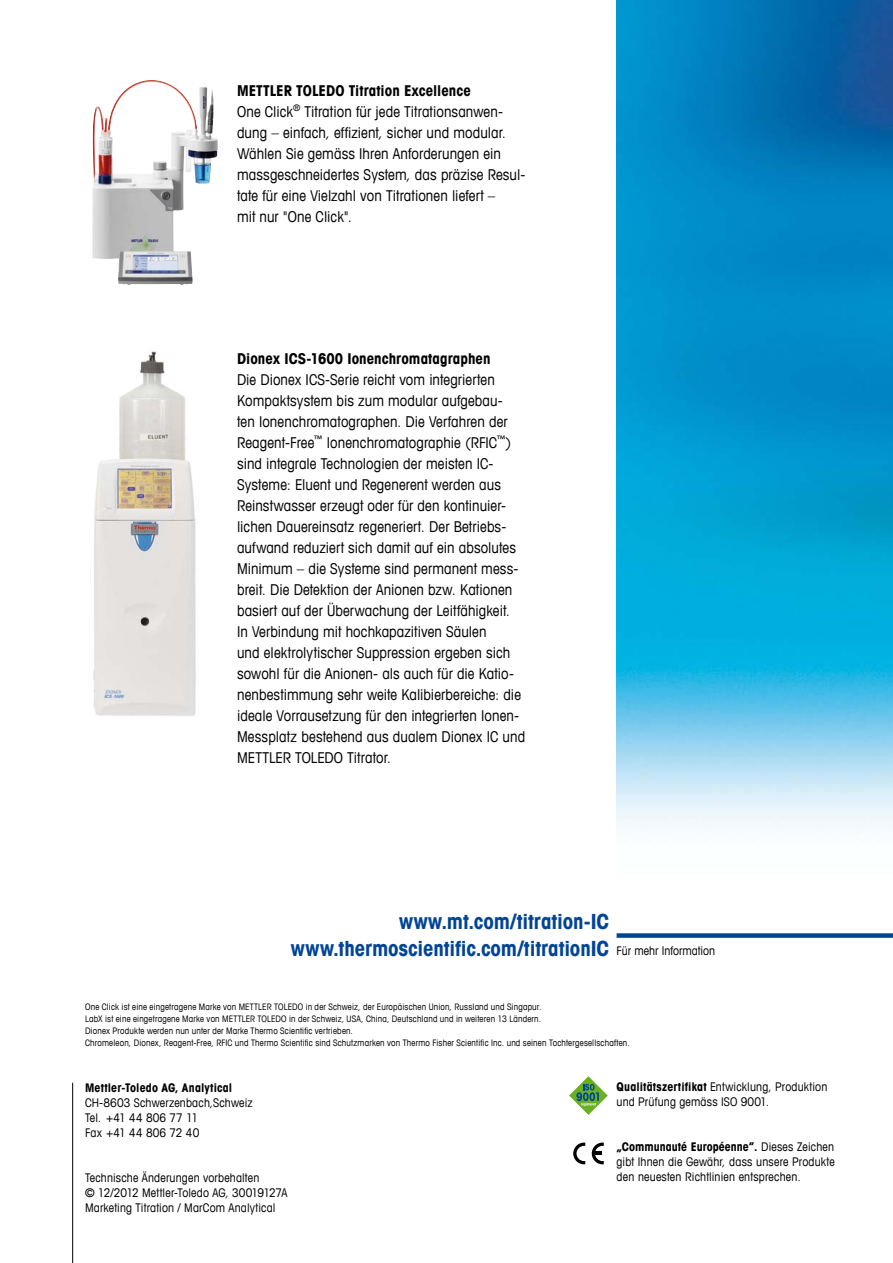
<style>
.page{position:relative;width:893px;height:1263px;background:#fff}
.page>*{position:absolute;margin:0;border:0;box-sizing:border-box;transform-origin:0 0}
.t1{font:700 condensed 21px/27px "Avant Garde Com";letter-spacing:-.005em;color:#004595;text-align:right}
.t2{font:condensed 15px/21px "Avant Garde Com";letter-spacing:.005em;color:#000}
.t3{font:700 condensed 15px "Avant Garde Com";letter-spacing:.005em;color:#000}
.t4{font:condensed 12px/15px "Avant Garde Com";letter-spacing:.015em;color:#000}
.t5{font:700 condensed 12px "Avant Garde Com";letter-spacing:.01em;color:#000}
.t6{font:condensed 9px/12px "Avant Garde Com";letter-spacing:.02em;color:#000}
.s1{font-weight:700}
</style>
<div class="page">
<hr style="left:72px;top:1083px;width:1px;height:180px;background:#000">
<img style="left:617px;top:0;width:276px;height:829px">
<div style="left:617px;top:933px;width:276px;height:5px;background:#004595"></div>
<img style="left:92px;top:80px;width:126px;height:205px">
<svg style="left:569px;top:1076px;width:39px;height:39px"></svg>
<svg style="left:573px;top:1142px;width:12px;height:22px"></svg>
<svg style="left:592px;top:1142px;width:12px;height:22px"></svg>
<img style="left:93px;top:351px;width:103px;height:365px">
<p class="t2" style="left:237px;top:80px;width:290px"><span class="s1">METTLER TOLEDO Titration Excellence<br></span>One Click<sup>®</sup> Titration für jede Titrationsanwen&shy;dung – einfach, effizient, sicher und modular.<br>Wählen Sie gemäss Ihren Anforderungen ein massgeschneidertes System, das präzise Resul&shy;tate für eine Vielzahl von Titrationen liefert –<br>mit nur "One Click".</p>
<p class="t3" style="left:237px;top:349px;width:255px">Dionex ICS-1600 Ionenchromatagraphen</p>
<p class="t2" style="left:237px;top:369px;width:290px">Die Dionex ICS-Serie reicht vom integrierten Kompaktsystem bis zum modular aufgebau-<br>ten Ionenchromatographen. Die Verfahren der Reagent-Free<sup>™</sup> Ionenchromatographie (RFIC<sup>™</sup>) sind integrale Technologien der meisten IC-Systeme: Eluent und Regenerent werden aus Reinstwasser erzeugt oder für den kontinuier&shy;lichen Dauereinsatz regeneriert. Der Betriebs&shy;aufwand reduziert sich damit auf ein absolutes Minimum – die Systeme sind permanent mess&shy;breit. Die Detektion der Anionen bzw. Kationen basiert auf der Überwachung der Leitfähigkeit.<br>In Verbindung mit hochkapazitiven Säulen<br>und elektrolytischer Suppression ergeben sich sowohl für die Anionen- als auch für die Katio&shy;nenbestimmung sehr weite Kalibierbereiche: die ideale Vorrausetzung für den integrierten Ionen-Messplatz bestehend aus dualem Dionex IC und METTLER TOLEDO Titrator.</p>
<h1 class="t1" style="left:291px;top:907px;width:320px">www.mt.com/titration-IC www.thermoscientific.com/titrationIC</h1>
<p class="t4" style="left:617px;top:943px;width:100px">Für mehr Information</p>
<p class="t6" style="left:85px;top:1001px;width:546px">One Click ist eine eingetragene Marke von METTLER TOLEDO in der Schweiz, der Europäischen Union, Russland und Singapur.<br>LabX ist eine eingetragene Marke von METTLER TOLEDO in der Schweiz, USA, China, Deutschland und in weiteren 13 Ländern.<br>Dionex Produkte werden nun unter der Marke Thermo Scientific vertrieben.<br>Chromeleon, Dionex, Reagent-Free, RFIC und Thermo Scientific sind Schutzmarken von Thermo Fisher Scientific Inc. und seinen Tochtergesellschaften.</p>
<p class="t5" style="left:85px;top:1080px;width:149px">Mettler-Toledo AG, Analytical</p>
<p class="t4" style="left:85px;top:1095px;width:169px">CH-8603 Schwerzenbach,Schweiz<br>Tel. +41 44 806 77 11<br>Fax +41 44 806 72 40</p>
<p class="t4" style="left:85px;top:1170px;width:204px">Technische Änderungen vorbehalten<br>© 12/2012 Mettler-Toledo AG, 30019127A<br>Marketing Titration / MarCom Analytical</p>
<p class="t4" style="left:617px;top:1079px;width:212px"><span class="s1">Qualitätszertifikat</span> Entwicklung, Produktion und Prüfung gemäss ISO 9001.</p>
<p class="t4" style="left:617px;top:1139px;width:220px;text-align:justify"><span class="s1">„Communauté Européenne“.</span> Dieses Zeichen gibt Ihnen die Gewähr, dass unsere Produkte den neuesten Richtlinien entsprechen.</p>
</div>
